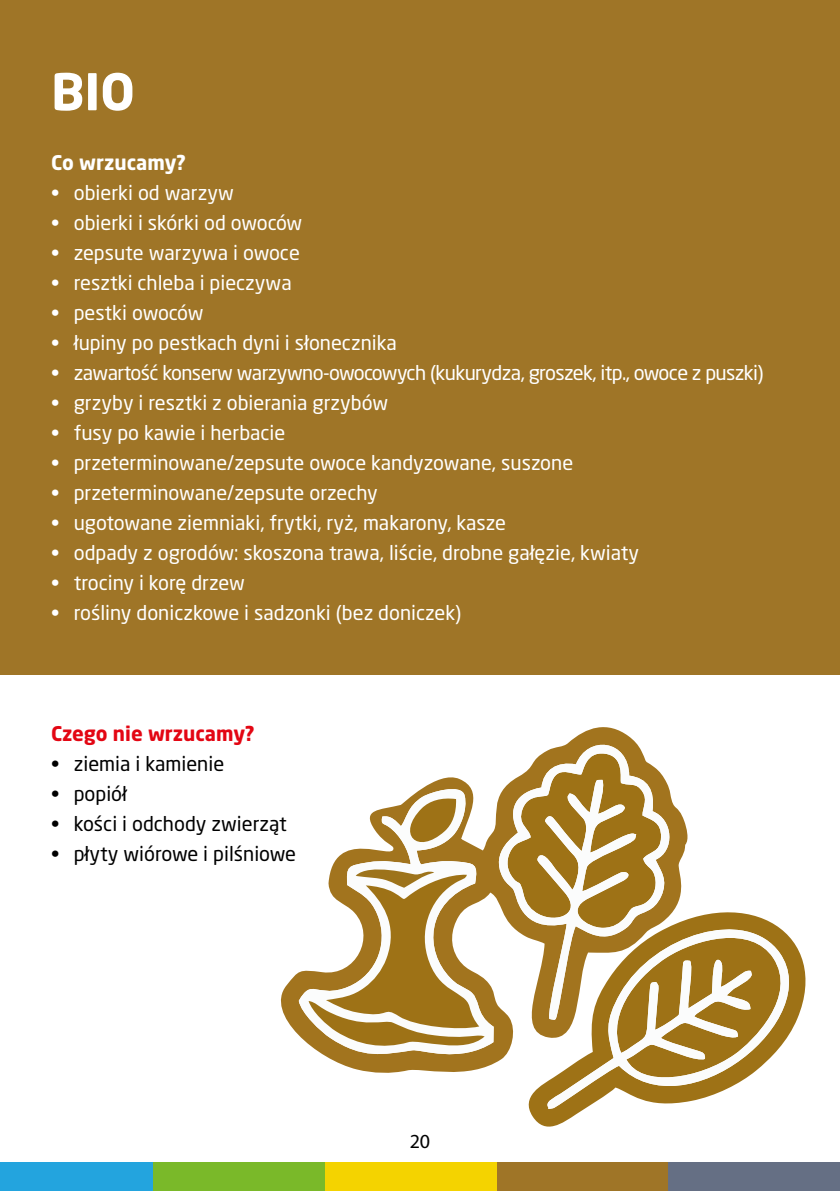
<style>
.page{position:relative;width:840px;height:1191px;background:#fff}
.page>*{position:absolute;margin:0;border:0;box-sizing:border-box;transform-origin:0 0}
.t1{font:700 50px "Neo Sans Pro";color:#fff}
.t2{font:20px "Neo Sans Pro";color:#fff}
.t3{font:20px "Neo Sans Pro";letter-spacing:-.03em;color:#fff}
.t4{font:20px "Neo Sans Pro";color:#000}
.t5{font:700 20px "Neo Sans Pro";color:#e30613}
.t6{font:700 20px "Neo Sans Pro";color:#fff}
.t7{font:20px "Myriad Pro";color:#000}
</style>
<div class="page">
<div style="left:0;top:1162px;width:154px;height:29px;background:#23a4de"></div>
<div style="left:153px;top:1162px;width:172px;height:29px;background:#7ab929"></div>
<div style="left:325px;top:1162px;width:171px;height:29px;background:#f4d300"></div>
<div style="left:496px;top:1162px;width:172px;height:29px;background:#9f7527"></div>
<div style="left:668px;top:1162px;width:171px;height:29px;background:#656f84"></div>
<div style="left:0;top:0;width:839px;height:675px;background:#9f7527"></div>
<svg style="left:280px;top:727px;width:345px;height:346px"></svg>
<svg style="left:506px;top:807px;width:182px;height:266px"></svg>
<svg style="left:519px;top:881px;width:169px;height:245px"></svg>
<svg style="left:298px;top:782px;width:195px;height:282px"></svg>
<svg style="left:488px;top:734px;width:187px;height:286px;fill:#a2741e"></svg>
<svg style="left:544px;top:906px;width:262px;height:221px;fill:#a2741e"></svg>
<svg style="left:396px;top:797px;width:60px;height:59px"></svg>
<svg style="left:308px;top:862px;width:176px;height:192px"></svg>
<h1 class="t1" style="left:51px;top:60px;width:85px">BIO</h1>
<p class="t6" style="left:51px;top:150px;width:136px">Co wrzucamy?</p>
<p class="t2" style="left:51px;top:181px;width:184px">• obierki od warzyw</p>
<p class="t2" style="left:51px;top:211px;width:252px">• obierki i skórki od owoców</p>
<p class="t2" style="left:51px;top:241px;width:250px">• zepsute warzywa i owoce</p>
<p class="t2" style="left:51px;top:271px;width:242px">• resztki chleba i pieczywa</p>
<p class="t2" style="left:51px;top:301px;width:154px">• pestki owoców</p>
<p class="t2" style="left:51px;top:331px;width:347px">• łupiny po pestkach dyni i słonecznika</p>
<p class="t3" style="left:51px;top:361px;width:713px">• zawartość konserw warzywno-owocowych (kukurydza, groszek, itp., owoce z puszki)</p>
<p class="t2" style="left:51px;top:391px;width:338px">• grzyby i resztki z obierania grzybów</p>
<p class="t2" style="left:51px;top:421px;width:236px">• fusy po kawie i herbacie</p>
<p class="t2" style="left:51px;top:451px;width:523px">• przeterminowane/zepsute owoce kandyzowane, suszone</p>
<p class="t2" style="left:51px;top:481px;width:328px">• przeterminowane/zepsute orzechy</p>
<p class="t2" style="left:51px;top:511px;width:456px">• ugotowane ziemniaki, frytki, ryż, makarony, kasze</p>
<p class="t2" style="left:51px;top:541px;width:589px">• odpady z ogrodów: skoszona trawa, liście, drobne gałęzie, kwiaty</p>
<p class="t2" style="left:51px;top:571px;width:195px">• trociny i korę drzew</p>
<p class="t2" style="left:51px;top:601px;width:411px">• rośliny doniczkowe i sadzonki (bez doniczek)</p>
<p class="t5" style="left:51px;top:720px;width:205px">Czego nie wrzucamy?</p>
<p class="t4" style="left:51px;top:751px;width:175px">• ziemia i kamienie</p>
<p class="t4" style="left:51px;top:781px;width:77px">• popiół</p>
<p class="t4" style="left:51px;top:811px;width:237px">• kości i odchody zwierząt</p>
<p class="t4" style="left:51px;top:841px;width:246px">• płyty wiórowe i pilśniowe</p>
<p class="t7" style="left:409px;top:1129px;width:22px">20</p>
</div>
